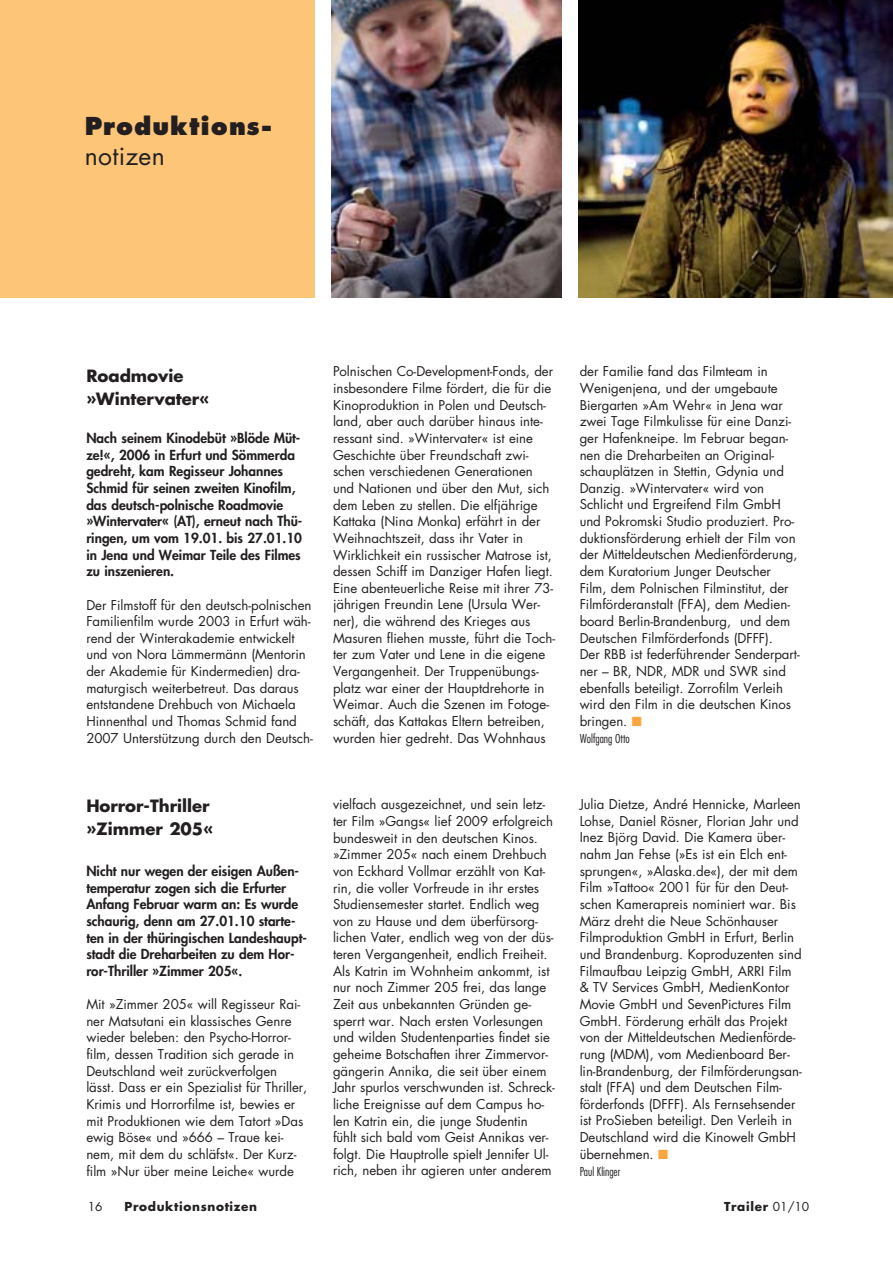
<style>
.page{position:relative;width:893px;height:1263px;background:#fff}
.page>*{position:absolute;margin:0;border:0;box-sizing:border-box;transform-origin:0 0}
.t1{font:24.75px "Futura LT";letter-spacing:.01em;color:#231f20}
.t2{font:800 24px "Futura LT";letter-spacing:.04em;color:#231f20}
.t3{font:700 16.5px/22.5px "Futura LT";color:#231f20}
.t4{font:800 13.5px/16.6px "Futura";color:#231f20}
.t5{font:13.2px/16.6px "Futura LT";letter-spacing:-.005em;color:#231f20}
.t6{font:700 12px "Futura LT";letter-spacing:.055em;color:#231f20}
.t7{font:300 condensed 12px "Futura";color:#231f20}
.t8{font:12px "Futura LT";color:#231f20}
.s1{color:#faa63f}
.s2{font-weight:400}
</style>
<div class="page">
<div style="left:0;top:0;width:314px;height:298px;background:#fdc578"></div>
<img style="left:331px;top:0;width:230px;height:298px">
<img style="left:578px;top:0;width:314px;height:298px">
<h2 class="t2" style="left:85px;top:115px;width:189px">Produktions-</h2>
<h1 class="t1" style="left:85px;top:144px;width:81px">notizen</h1>
<p class="t3" style="left:86px;top:366px;width:124px">Roadmovie »Wintervater«</p>
<p class="t4" style="left:86px;top:431px;width:218px">Nach seinem Kinodebüt »Blöde Müt&shy;ze!«, 2006 in Erfurt und Sömmerda gedreht, kam Regisseur Johannes<br>Schmid für seinen zweiten Kinofilm, das deutsch-polnische Roadmovie »Wintervater« (AT), erneut nach Thü&shy;ringen, um vom 19.01. bis 27.01.10 in Jena und Weimar Teile des Filmes zu inszenieren.</p>
<p class="t5" style="left:86px;top:598px;width:228px">Der Filmstoff für den deutsch-polnischen Familienfilm wurde 2003 in Erfurt wäh&shy;rend der Winterakademie entwickelt und von Nora Lämmermänn (Mentorin der Akademie für Kindermedien) dra&shy;maturgisch weiterbetreut. Das daraus entstandene Drehbuch von Michaela Hinnenthal und Thomas Schmid fand 2007 Unterstützung durch den Deutsch-</p>
<p class="t5" style="left:333px;top:364px;width:224px">Polnischen Co-Development-Fonds, der insbesondere Filme fördert, die für die Kinoproduktion in Polen und Deutsch&shy;land, aber auch darüber hinaus inte&shy;ressant sind. »Wintervater« ist eine Geschichte über Freundschaft zwi&shy;schen verschiedenen Generationen und Nationen und über den Mut, sich dem Leben zu stellen. Die elfjährige Kattaka (Nina Monka) erfährt in der Weihnachtszeit, dass ihr Vater in Wirklichkeit ein russischer Matrose ist, dessen Schiff im Danziger Hafen liegt.<br>Eine abenteuerliche Reise mit ihrer 73- jährigen Freundin Lene (Ursula Wer&shy;ner), die während des Krieges aus Masuren fliehen musste, führt die Toch&shy;ter zum Vater und Lene in die eigene Vergangenheit. Der Truppenübungs&shy;platz war einer der Hauptdrehorte in Weimar. Auch die Szenen im Fotoge&shy;schäft, das Kattakas Eltern betreiben, wurden hier gedreht. Das Wohnhaus</p>
<p class="t5" style="left:580px;top:364px;width:222px">der Familie fand das Filmteam in Wenigenjena, und der umgebaute Biergarten »Am Wehr« in Jena war zwei Tage Filmkulisse für eine Danzi&shy;ger Hafenkneipe. Im Februar began&shy;nen die Dreharbeiten an Original&shy;schauplätzen in Stettin, Gdynia und Danzig. »Wintervater« wird von Schlicht und Ergreifend Film GmbH und Pokromski Studio produziert. Pro&shy;duktionsförderung erhielt der Film von der Mitteldeutschen Medienförderung, dem Kuratorium Junger Deutscher Film, dem Polnischen Filminstitut, der Filmförderanstalt (FFA), dem Medien&shy;board Berlin-Brandenburg, und dem Deutschen Filmförderfonds (DFFF).<br>Der RBB ist federführender Senderpart&shy;ner – BR, NDR, MDR und SWR sind ebenfalls beteiligt. Zorrofilm Verleih wird den Film in die deutschen Kinos bringen. <span class="s1">■</span></p>
<p class="t7" style="left:580px;top:733px;width:52px">Wolfgang Otto</p>
<p class="t3" style="left:86px;top:796px;width:128px">Horror-Thriller »Zimmer 205«</p>
<p class="t4" style="left:86px;top:864px;width:222px">Nicht nur wegen der eisigen Außen&shy;temperatur zogen sich die Erfurter Anfang Februar warm an: Es wurde schaurig, denn am 27.01.10 starte&shy;ten in der thüringischen Landeshaupt&shy;stadt die Dreharbeiten zu dem Hor&shy;ror-Thriller »Zimmer 205«.</p>
<p class="t5" style="left:86px;top:997px;width:222px">Mit »Zimmer 205« will Regisseur Rai&shy;ner Matsutani ein klassisches Genre wieder beleben: den Psycho-Horror&shy;film, dessen Tradition sich gerade in Deutschland weit zurückverfolgen lässt. Dass er ein Spezialist für Thriller, Krimis und Horrorfilme ist, bewies er mit Produktionen wie dem Tatort »Das ewig Böse« und »666 – Traue kei&shy;nem, mit dem du schläfst«. Der Kurz&shy;film »Nur über meine Leiche« wurde</p>
<p class="t5" style="left:333px;top:797px;width:223px">vielfach ausgezeichnet, und sein letz&shy;ter Film »Gangs« lief 2009 erfolgreich bundesweit in den deutschen Kinos. »Zimmer 205« nach einem Drehbuch von Eckhard Vollmar erzählt von Kat&shy;rin, die voller Vorfreude in ihr erstes Studiensemester startet. Endlich weg von zu Hause und dem überfürsorg&shy;lichen Vater, endlich weg von der düs&shy;teren Vergangenheit, endlich Freiheit.<br>Als Katrin im Wohnheim ankommt, ist nur noch Zimmer 205 frei, das lange Zeit aus unbekannten Gründen ge&shy;sperrt war. Nach ersten Vorlesungen und wilden Studentenparties findet sie geheime Botschaften ihrer Zimmervor&shy;gängerin Annika, die seit über einem Jahr spurlos verschwunden ist. Schreck&shy;liche Ereignisse auf dem Campus ho&shy;len Katrin ein, die junge Studentin<br>fühlt sich bald vom Geist Annikas ver&shy;folgt. Die Hauptrolle spielt Jennifer Ul&shy;rich, neben ihr agieren unter anderem</p>
<p class="t5" style="left:580px;top:797px;width:224px">Julia Dietze, André Hennicke, Marleen Lohse, Daniel Rösner, Florian Jahr und Inez Björg David. Die Kamera über&shy;nahm Jan Fehse (»Es ist ein Elch ent&shy;sprungen«, »Alaska.de«), der mit dem Film »Tattoo« 2001 für für den Deut&shy;schen Kamerapreis nominiert war. Bis März dreht die Neue Schönhauser Filmproduktion GmbH in Erfurt, Berlin und Brandenburg. Koproduzenten sind Filmaufbau Leipzig GmbH, ARRI Film &amp; TV Services GmbH, MedienKontor Movie GmbH und SevenPictures Film GmbH. Förderung erhält das Projekt von der Mitteldeutschen Medienförde&shy;rung (MDM), vom Medienboard Ber&shy;lin-Brandenburg, der Filmförderungsan&shy;stalt (FFA) und dem Deutschen Film&shy;förderfonds (DFFF). Als Fernsehsender ist ProSieben beteiligt. Den Verleih in Deutschland wird die Kinowelt GmbH übernehmen. <span class="s1">■</span></p>
<p class="t7" style="left:580px;top:1166px;width:42px">Paul Klinger</p>
<p class="t8" style="left:88px;top:1201px;width:16px">16</p>
<p class="t6" style="left:125px;top:1201px;width:134px">Produktionsnotizen</p>
<p class="t6" style="left:724px;top:1201px;width:87px">Trailer <span class="s2">01/10</span></p>
</div>
